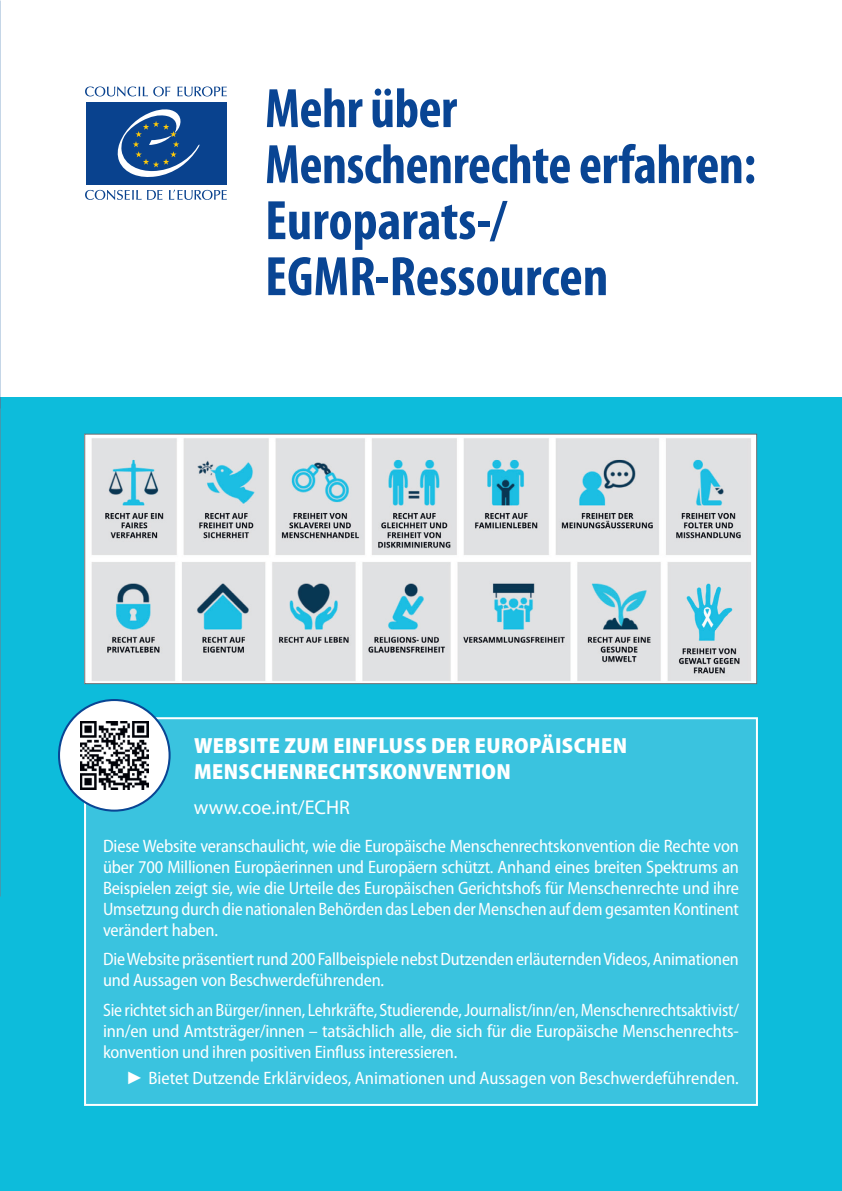
<style>
.page{position:relative;width:842px;height:1191px;background:#fff}
.page>*{position:absolute;margin:0;border:0;box-sizing:border-box;transform-origin:0 0}
.t1{font:700 condensed 56px/56px "Myriad Pro";letter-spacing:-.01em;color:#094594}
.t2{font:900 semi-condensed 22px/26.4px "Myriad Pro";letter-spacing:.02em;color:#fff}
.t3{font:20px "Myriad Pro";color:#fff}
.t4{font:semi-condensed 18px/21px "Myriad Pro";letter-spacing:-.01em;color:#fff;text-align:justify}
.t5{font:semi-condensed 18px/21px "Myriad Pro";letter-spacing:-.01em;color:#fff;text-align:justify;scale:.96 1}
.s1{font-family:"Arial";font-stretch:normal}
</style>
<div class="page">
<div style="left:0;top:397px;width:842px;height:794px;background:#0dbcdb"></div>
<svg style="left:177px;top:86px;width:50px;height:10px"></svg>
<svg style="left:85px;top:86px;width:85px;height:10px"></svg>
<svg style="left:169px;top:190px;width:58px;height:10px"></svg>
<svg style="left:85px;top:190px;width:77px;height:10px"></svg>
<div style="left:86px;top:102px;width:140px;height:82px;background:#09428e"></div>
<svg style="left:117px;top:109px;width:83px;height:68px"></svg>
<img style="left:86px;top:436px;width:666px;height:246px">
<div style="left:84px;top:434px;width:673px;height:250px;border:1px solid #6c6d70"></div>
<div style="left:85px;top:718px;width:672px;height:387px;background:#3ac3df"></div>
<div style="left:84px;top:717px;width:674px;height:389px;border:2px solid #fff"></div>
<div style="left:59px;top:700px;width:111px;height:110px;background:#fff;border-radius:50%"></div>
<img style="left:80px;top:721px;width:68px;height:68px">
<div style="left:58px;top:699px;width:113px;height:112px;border:2px solid #094594;border-radius:50%"></div>
<h1 class="t1" style="left:265px;top:79px;width:493px">Mehr über<br>Menschenrechte erfahren:<br>Europarats-/<br>EGMR-Ressourcen</h1>
<p class="t2" style="left:194px;top:731px;width:435px">WEBSITE ZUM EINFLUSS DER EUROPÄISCHEN<br>MENSCHENRECHTSKONVENTION</p>
<p class="t3" style="left:194px;top:794px;width:158px">www.coe.int/ECHR</p>
<p class="t4" style="left:103px;top:835px;width:637px">Diese Website veranschaulicht, wie die Europäische Menschenrechtskonvention die Rechte von über 700 Millionen Europäerinnen und Europäern schützt. Anhand eines breiten Spektrums an Beispielen zeigt sie, wie die Urteile des Europäischen Gerichtshofs für Menschenrechte und ihre Umsetzung durch die nationalen Behörden das Leben der Menschen auf dem gesamten Kontinent verändert haben.</p>
<p class="t4" style="left:103px;top:948px;width:637px">Die Website präsentiert rund 200 Fallbeispiele nebst Dutzenden erläuternden Videos, Animationen und Aussagen von Beschwerdeführenden.</p>
<p class="t5" style="left:103px;top:999px;width:664px">Sie richtet sich an Bürger/innen, Lehrkräfte, Studierende, Journalist/inn/en, Menschenrechtsaktivist/ inn/en und Amtsträger/innen – tatsächlich alle, die sich für die Europäische Menschenrechts&shy;konvention und ihren positiven Einfluss interessieren.</p>
<p class="t4" style="left:126px;top:1067px;width:615px"><span class="s1">►</span> Bietet Dutzende Erklärvideos, Animationen und Aussagen von Beschwerdeführenden.</p>
</div>
